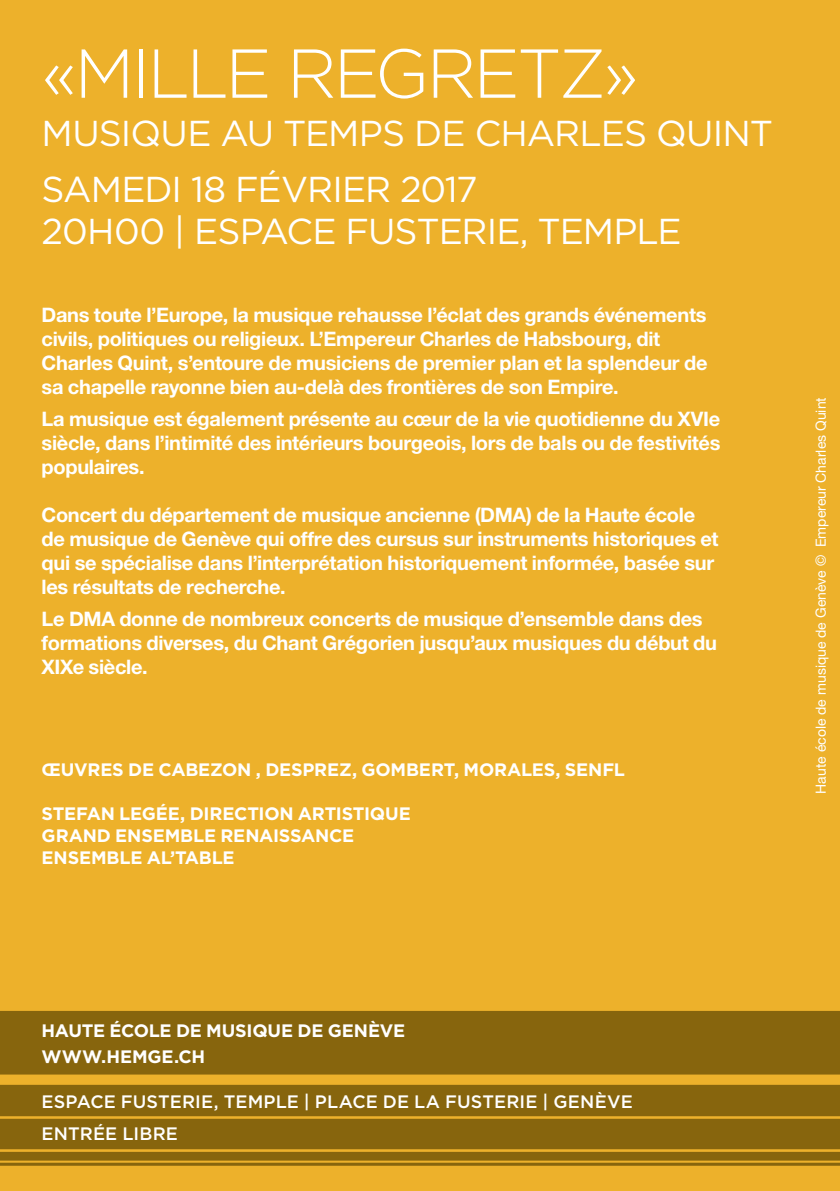
<style>
.page{position:relative;width:840px;height:1191px;background:#fff}
.page>*{position:absolute;margin:0;border:0;box-sizing:border-box;transform-origin:0 0}
.t1{font:300 69px "Gotham";letter-spacing:-.045em;color:#fff}
.t2{font:36px "Gotham";letter-spacing:-.025em;color:#fff}
.t3{font:700 20px/24px "Helvetica Neue LT Std";letter-spacing:-.015em;color:#fff}
.t4{font:700 18px "Gotham";letter-spacing:-.01em;color:#fff}
.t5{font:500 18px "Gotham";letter-spacing:.01em;color:#fff}
.t6{font:14px "Helvetica Neue LT Std";color:#fff}
</style>
<div class="page">
<div style="left:0;top:0;width:839px;height:1191px;background:#edb12b"></div>
<svg style="left:0;top:1011px;width:839px;height:154px;background:#926d10"></svg>
<p class="t1" style="left:42px;top:30px;width:598px">«MILLE REGRETZ»</p>
<p class="t2" style="left:42px;top:110px;width:732px">MUSIQUE AU TEMPS DE CHARLES QUINT</p>
<p class="t2" style="left:42px;top:166px;width:437px">SAMEDI 18 FÉVRIER 2017</p>
<p class="t2" style="left:42px;top:208px;width:641px">20H00 | ESPACE FUSTERIE, TEMPLE</p>
<p class="t3" style="left:42px;top:302px;width:667px">Dans toute l’Europe, la musique rehausse l’éclat des grands événements civils, politiques ou religieux. L’Empereur Charles de Habsbourg, dit Charles Quint, s’entoure de musiciens de premier plan et la splendeur de sa chapelle rayonne bien au-delà des frontières de son Empire.</p>
<p class="t3" style="left:42px;top:406px;width:680px;text-align:justify">La musique est également présente au cœur de la vie quotidienne du XVIe siècle, dans l’intimité des intérieurs bourgeois, lors de bals ou de festivités populaires.</p>
<p class="t3" style="left:42px;top:502px;width:678px">Concert du département de musique ancienne (DMA) de la Haute école de musique de Genève qui offre des cursus sur instruments historiques et qui se spécialise dans l’interprétation historiquement informée, basée sur les résultats de recherche.</p>
<p class="t3" style="left:42px;top:606px;width:676px">Le DMA donne de nombreux concerts de musique d’ensemble dans des formations diverses, du Chant Grégorien jusqu’aux musiques du début du<br>XIXe siècle.</p>
<p class="t4" style="left:42px;top:758px;width:584px">ŒUVRES DE CABEZON , DESPREZ, GOMBERT, MORALES, SENFL</p>
<p class="t4" style="left:42px;top:802px;width:370px">STEFAN LEGÉE, DIRECTION ARTISTIQUE</p>
<p class="t4" style="left:42px;top:824px;width:314px">GRAND ENSEMBLE RENAISSANCE</p>
<p class="t4" style="left:42px;top:846px;width:194px">ENSEMBLE AL’TABLE</p>
<p class="t6" style="left:812px;top:793px;width:398px;rotate:-90deg">Haute école de musique de Genève © Empereur Charles Quint</p>
<p class="t4" style="left:42px;top:1019px;width:365px">HAUTE ÉCOLE DE MUSIQUE DE GENÈVE</p>
<p class="t4" style="left:42px;top:1045px;width:165px">WWW.HEMGE.CH</p>
<p class="t5" style="left:42px;top:1089px;width:592px">ESPACE FUSTERIE, TEMPLE | PLACE DE LA FUSTERIE | GENÈVE</p>
<p class="t5" style="left:42px;top:1122px;width:138px">ENTRÉE LIBRE</p>
</div>
